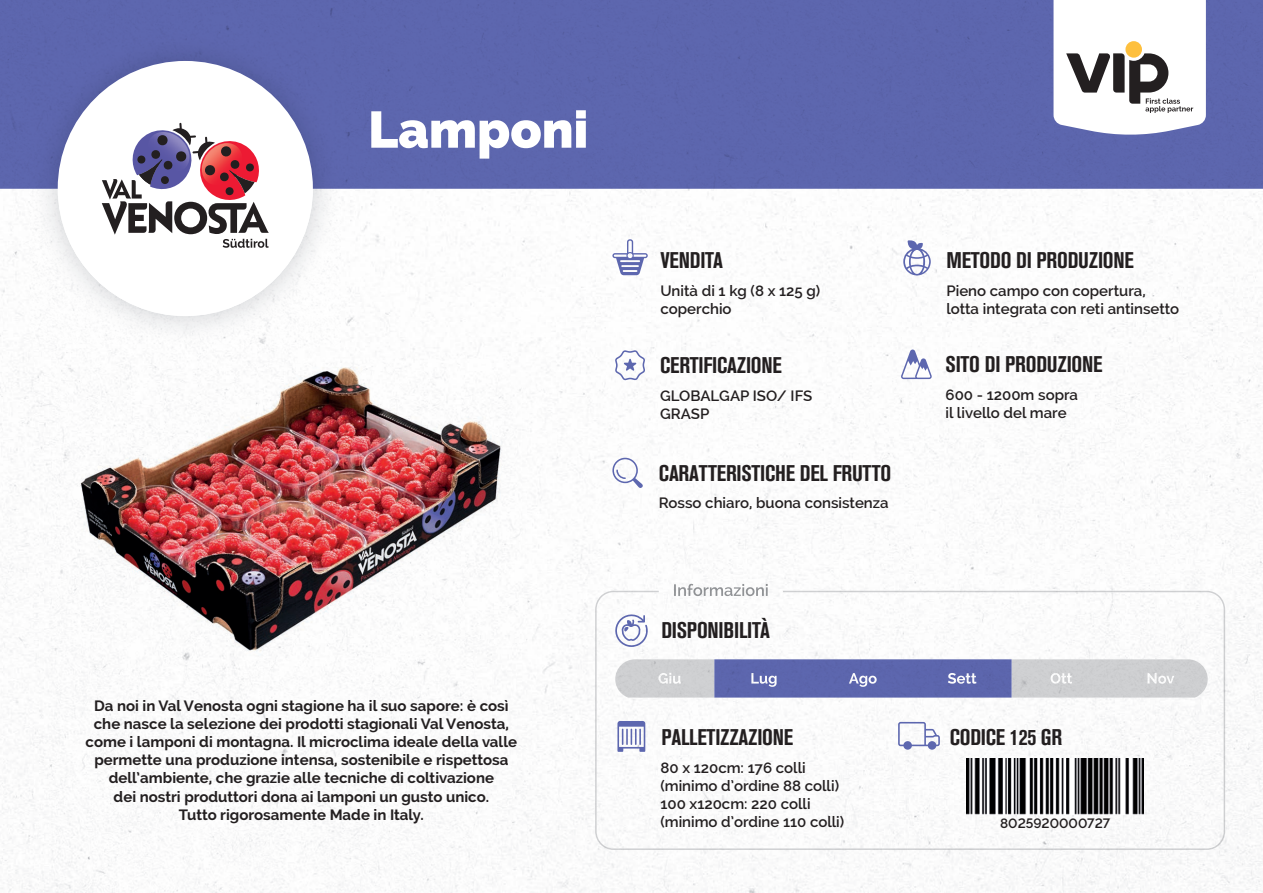
<style>
.page{position:relative;width:1263px;height:893px;background:#fff}
.page>*{position:absolute;margin:0;border:0;box-sizing:border-box;transform-origin:0 0}
.t1{font:900 51.3px "Raleway";color:#fff}
.t2{font:22.5px "Akzidenz Grotesk BQ Bd Cnd Alt";letter-spacing:-.01em;color:#231f20}
.t3{font:700 15px/18px "Raleway";color:#231f20;text-align:center}
.t4{font:600 15px/18px "Raleway";color:#231f20}
.t5{font:600 13.5px "Raleway";color:#231f20}
</style>
<div class="page">
<img style="left:0;top:201px;width:51px;height:691px">
<img style="left:342px;top:189px;width:921px;height:200px">
<img style="left:51px;top:391px;width:53px;height:502px">
<img style="left:474px;top:389px;width:789px;height:504px">
<img style="left:104px;top:671px;width:370px;height:222px">
<div style="left:0;top:0;width:1263px;height:189px;background:#5c66ae"></div>
<img style="left:595px;top:591px;width:630px;height:259px">
<svg style="left:612px;top:239px;width:36px;height:36px"></svg>
<svg style="left:901px;top:349px;width:31px;height:30px"></svg>
<svg style="left:903px;top:240px;width:28px;height:36px"></svg>
<img style="left:967px;top:758px;width:177px;height:57px">
<svg style="left:1053px;top:0;width:153px;height:135px"></svg>
<img style="left:66px;top:351px;width:461px;height:320px">
<svg style="left:613px;top:614px;width:35px;height:33px"></svg>
<svg style="left:615px;top:350px;width:30px;height:30px"></svg>
<svg style="left:612px;top:458px;width:31px;height:30px"></svg>
<img style="left:674px;top:584px;width:94px;height:12px">
<img style="left:30px;top:33px;width:311px;height:311px">
<div style="left:58px;top:61px;width:255px;height:255px;background:#fff;border-radius:50%"></div>
<svg style="left:102px;top:123px;width:167px;height:125px"></svg>
<svg style="left:617px;top:721px;width:28px;height:31px"></svg>
<svg style="left:898px;top:722px;width:42px;height:28px"></svg>
<h1 class="t1" style="left:368px;top:100px;width:222px">Lamponi</h1>
<p class="t3" style="left:86px;top:697px;width:433px">Da noi in Val Venosta ogni stagione ha il suo sapore: è così che nasce la selezione dei prodotti stagionali Val Venosta, come i lamponi di montagna. Il microclima ideale della valle permette una produzione intensa, sostenibile e rispettosa dell’ambiente, che grazie alle tecniche di coltivazione<br>dei nostri produttori dona ai lamponi un gusto unico.<br>Tutto rigorosamente Made in Italy.</p>
<h2 class="t2" style="left:660px;top:248px;width:64px">VENDITA</h2>
<p class="t4" style="left:660px;top:282px;width:161px">Unità di 1 kg (8 x 125 g) coperchio</p>
<h2 class="t2" style="left:660px;top:352px;width:123px">CERTIFICAZIONE</h2>
<p class="t4" style="left:660px;top:386px;width:154px">GLOBALGAP ISO/ IFS<br>GRASP</p>
<h2 class="t2" style="left:659px;top:460px;width:234px">CARATTERISTICHE DEL FRUTTO</h2>
<p class="t4" style="left:659px;top:494px;width:231px">Rosso chiaro, buona consistenza</p>
<h2 class="t2" style="left:661px;top:617px;width:110px">DISPONIBILITÀ</h2>
<h2 class="t2" style="left:661px;top:724px;width:133px">PALLETIZZAZIONE</h2>
<p class="t4" style="left:660px;top:759px;width:185px">80 x 120cm: 176 colli (minimo d’ordine 88 colli)<br>100 x120cm: 220 colli (minimo d’ordine 110 colli)</p>
<h2 class="t2" style="left:946px;top:247px;width:189px">METODO DI PRODUZIONE</h2>
<p class="t4" style="left:946px;top:281px;width:234px">Pieno campo con copertura, lotta integrata con reti antinsetto</p>
<h2 class="t2" style="left:946px;top:352px;width:158px">SITO DI PRODUZIONE</h2>
<p class="t4" style="left:946px;top:386px;width:134px">600 - 1200m sopra il livello del mare</p>
<h2 class="t2" style="left:950px;top:724px;width:114px">CODICE 125 GR</h2>
<p class="t5" style="left:1000px;top:815px;width:112px">8025920000727</p>
</div>
